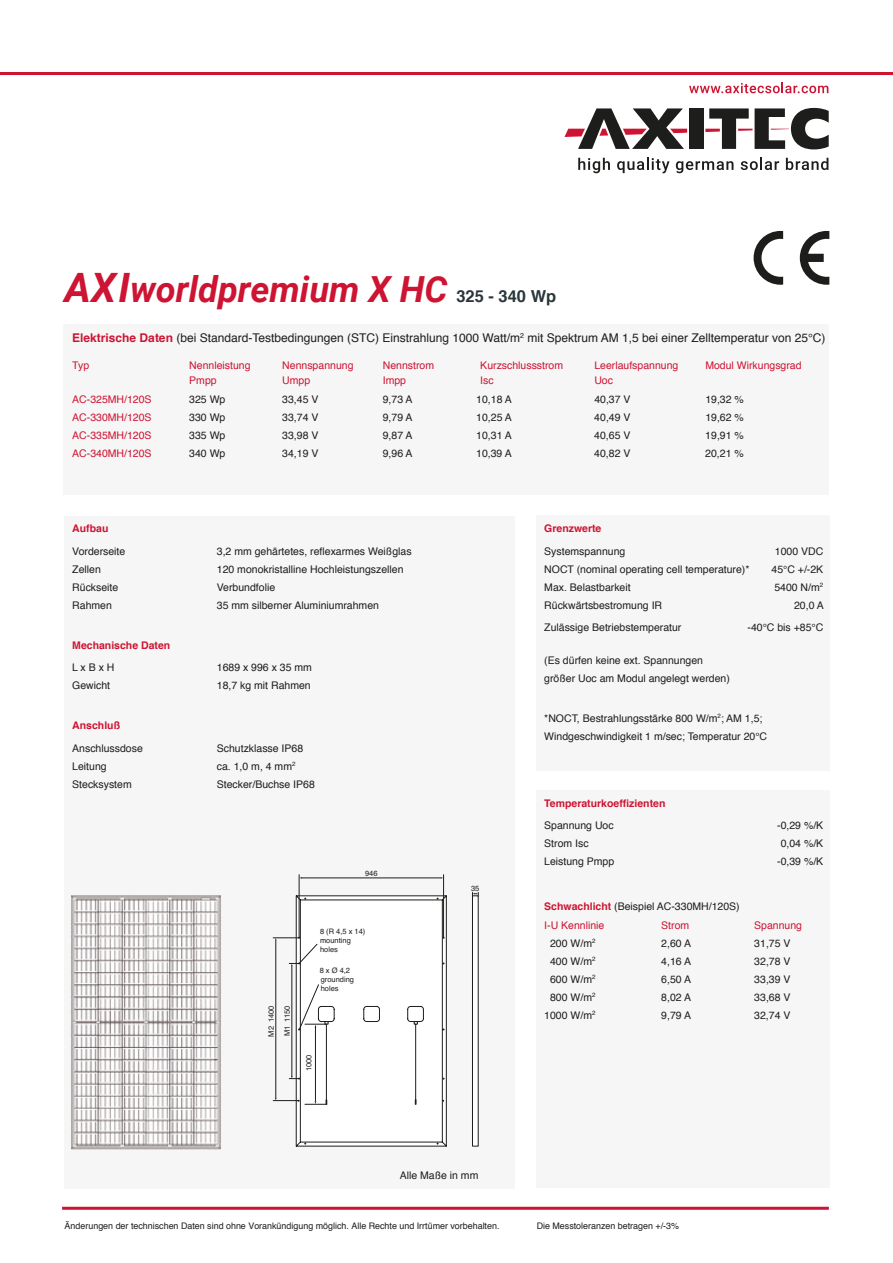
<style>
.page{position:relative;width:893px;height:1263px;background:#fff}
.page>*{position:absolute;margin:0;border:0;box-sizing:border-box;transform-origin:0 0}
.t1{font:italic 700 36px "Roboto";color:#cd1432}
.t2{font:12px "Helvetica";color:#1d1d1b}
.t3{font:10.5px/18px "Helvetica";color:#1d1d1b}
.t4{font:10.5px "Helvetica";color:#cd1432}
.t5{font:700 10.5px "Helvetica";color:#cd1432}
.t6{font:9px "Helvetica";color:#1d1d1b}
.t7{font:7.5px/9px "Helvetica";color:#1d1d1b}
.s1{font-size:40.5px}
.s2{font-family:"Helvetica";font-style:normal;font-size:16.5px;color:#2a363b}
.s3{font-weight:700;color:#cd1432}
.s4{color:#cd1432}
</style>
<div class="page">
<div style="left:64px;top:516px;width:450px;height:672px;background:#f6f6f6"></div>
<div style="left:64px;top:324px;width:765px;height:171px;background:#f6f6f6"></div>
<div style="left:536px;top:790px;width:293px;height:398px;background:#f6f6f6"></div>
<div style="left:536px;top:516px;width:293px;height:255px;background:#f6f6f6"></div>
<hr style="left:62px;top:1207px;width:767px;height:3px;background:#cd1432">
<svg style="left:472px;top:896px;width:6px;height:250px"></svg>
<svg style="left:472px;top:892px;width:7px;height:4px"></svg>
<hr style="left:302px;top:878px;width:139px;height:1px;background:#1d1d1b">
<hr style="left:443px;top:875px;width:1px;height:63px;background:#1d1d1b">
<hr style="left:299px;top:875px;width:1px;height:63px;background:#1d1d1b">
<svg style="left:273px;top:895px;width:174px;height:251px"></svg>
<svg style="left:754px;top:231px;width:29px;height:54px"></svg>
<svg style="left:800px;top:231px;width:29px;height:54px"></svg>
<div style="left:689px;top:108px;width:14px;height:41px;background:#1d1d1b"></div>
<svg style="left:564px;top:108px;width:123px;height:41px"></svg>
<svg style="left:705px;top:108px;width:124px;height:41px"></svg>
<svg style="left:578px;top:158px;width:32px;height:15px"></svg>
<svg style="left:617px;top:158px;width:52px;height:15px"></svg>
<svg style="left:676px;top:161px;width:57px;height:12px"></svg>
<svg style="left:741px;top:158px;width:38px;height:12px"></svg>
<svg style="left:786px;top:158px;width:42px;height:12px"></svg>
<svg style="left:689px;top:83px;width:139px;height:10px"></svg>
<hr style="left:0;top:72px;width:893px;height:3px;background:#cd1432">
<img style="left:71px;top:895px;width:150px;height:254px">
<h1 class="t1" style="left:65px;top:264px;width:493px"><span class="s1">AXI</span>worldpremium X HC <span class="s2">325 - 340 Wp</span></h1>
<p class="t2" style="left:72px;top:329px;width:755px"><span class="s3">Elektrische Daten</span> (bei Standard-Testbedingungen (STC) Einstrahlung 1000 Watt/m<sup>2</sup> mit Spektrum AM 1,5 bei einer Zelltemperatur von 25°C)</p>
<p class="t4" style="left:72px;top:358px;width:18px">Typ</p>
<p class="t4" style="left:189px;top:358px;width:63px">Nennleistung</p>
<p class="t4" style="left:282px;top:358px;width:73px">Nennspannung</p>
<p class="t4" style="left:383px;top:358px;width:53px">Nennstrom</p>
<p class="t4" style="left:480px;top:358px;width:84px">Kurzschlussstrom</p>
<p class="t4" style="left:594px;top:358px;width:86px">Leerlaufspannung</p>
<p class="t4" style="left:705px;top:358px;width:98px">Modul Wirkungsgrad</p>
<p class="t4" style="left:189px;top:373px;width:29px">Pmpp</p>
<p class="t4" style="left:282px;top:373px;width:30px">Umpp</p>
<p class="t4" style="left:383px;top:373px;width:25px">Impp</p>
<p class="t4" style="left:480px;top:373px;width:15px">Isc</p>
<p class="t4" style="left:594px;top:373px;width:20px">Uoc</p>
<p class="t4" style="left:72px;top:392px;width:81px">AC-325MH/120S</p>
<p class="t3" style="left:189px;top:391px;width:38px">325 Wp</p>
<p class="t3" style="left:282px;top:391px;width:38px">33,45 V</p>
<p class="t3" style="left:383px;top:391px;width:31px">9,73 A</p>
<p class="t3" style="left:476px;top:391px;width:37px">10,18 A</p>
<p class="t3" style="left:594px;top:391px;width:38px">40,37 V</p>
<p class="t3" style="left:705px;top:391px;width:40px">19,32 %</p>
<p class="t4" style="left:72px;top:410px;width:81px">AC-330MH/120S</p>
<p class="t3" style="left:189px;top:409px;width:38px">330 Wp</p>
<p class="t3" style="left:282px;top:409px;width:38px">33,74 V</p>
<p class="t3" style="left:383px;top:409px;width:31px">9,79 A</p>
<p class="t3" style="left:476px;top:409px;width:37px">10,25 A</p>
<p class="t3" style="left:594px;top:409px;width:38px">40,49 V</p>
<p class="t3" style="left:705px;top:409px;width:40px">19,62 %</p>
<p class="t4" style="left:72px;top:428px;width:81px">AC-335MH/120S</p>
<p class="t3" style="left:189px;top:427px;width:38px">335 Wp</p>
<p class="t3" style="left:282px;top:427px;width:38px">33,98 V</p>
<p class="t3" style="left:383px;top:427px;width:31px">9,87 A</p>
<p class="t3" style="left:476px;top:427px;width:37px">10,31 A</p>
<p class="t3" style="left:594px;top:427px;width:38px">40,65 V</p>
<p class="t3" style="left:705px;top:427px;width:40px">19,91 %</p>
<p class="t4" style="left:72px;top:446px;width:81px">AC-340MH/120S</p>
<p class="t3" style="left:189px;top:445px;width:38px">340 Wp</p>
<p class="t3" style="left:282px;top:445px;width:38px">34,19 V</p>
<p class="t3" style="left:383px;top:445px;width:31px">9,96 A</p>
<p class="t3" style="left:476px;top:445px;width:37px">10,39 A</p>
<p class="t3" style="left:594px;top:445px;width:38px">40,82 V</p>
<p class="t3" style="left:705px;top:445px;width:40px">20,21 %</p>
<p class="t5" style="left:72px;top:520px;width:38px">Aufbau</p>
<p class="t3" style="left:72px;top:542px;width:55px">Vorderseite</p>
<p class="t3" style="left:217px;top:542px;width:196px">3,2 mm gehärtetes, reflexarmes Weißglas</p>
<p class="t3" style="left:72px;top:560px;width:30px">Zellen</p>
<p class="t3" style="left:217px;top:560px;width:188px">120 monokristalline Hochleistungszellen</p>
<p class="t3" style="left:72px;top:578px;width:48px">Rückseite</p>
<p class="t3" style="left:217px;top:578px;width:60px">Verbundfolie</p>
<p class="t3" style="left:72px;top:596px;width:41px">Rahmen</p>
<p class="t3" style="left:217px;top:596px;width:164px">35 mm silberner Aluminiumrahmen</p>
<p class="t5" style="left:72px;top:637px;width:100px">Mechanische Daten</p>
<p class="t3" style="left:72px;top:659px;width:44px">L x B x H</p>
<p class="t3" style="left:217px;top:659px;width:97px">1689 x 996 x 35 mm</p>
<p class="t3" style="left:72px;top:677px;width:39px">Gewicht</p>
<p class="t3" style="left:217px;top:677px;width:95px">18,7 kg mit Rahmen</p>
<p class="t5" style="left:72px;top:717px;width:49px">Anschluß</p>
<p class="t3" style="left:72px;top:739px;width:72px">Anschlussdose</p>
<p class="t3" style="left:217px;top:739px;width:88px">Schutzklasse IP68</p>
<p class="t3" style="left:72px;top:757px;width:36px">Leitung</p>
<p class="t3" style="left:217px;top:757px;width:80px">ca. 1,0 m, 4 mm<sup>2</sup></p>
<p class="t3" style="left:72px;top:775px;width:61px">Stecksystem</p>
<p class="t3" style="left:217px;top:775px;width:100px">Stecker/Buchse IP68</p>
<p class="t7" style="left:365px;top:869px;width:14px">946</p>
<p class="t7" style="left:267px;top:1037px;width:33px;rotate:-90deg">M2 1400</p>
<p class="t7" style="left:283px;top:1036px;width:32px;rotate:-90deg">M1 1150</p>
<p class="t7" style="left:320px;top:927px;width:47px">8 (R 4,5 x 14) mounting holes</p>
<p class="t7" style="left:320px;top:966px;width:36px">8 x Ø 4,2 grounding holes</p>
<p class="t7" style="left:304px;top:1071px;width:18px;rotate:-90deg">1000</p>
<p class="t7" style="left:471px;top:884px;width:10px">35</p>
<p class="t3" style="left:400px;top:1166px;width:80px">Alle Maße in mm</p>
<p class="t5" style="left:544px;top:520px;width:59px">Grenzwerte</p>
<p class="t3" style="left:544px;top:542px;width:83px">Systemspannung</p>
<p class="t3" style="left:775px;top:542px;width:50px">1000 VDC</p>
<p class="t3" style="left:544px;top:560px;width:207px">NOCT (nominal operating cell temperature)*</p>
<p class="t3" style="left:771px;top:560px;width:53px">45°C +/-2K</p>
<p class="t3" style="left:544px;top:578px;width:88px">Max. Belastbarkeit</p>
<p class="t3" style="left:774px;top:578px;width:50px">5400 N/m<sup>2</sup></p>
<p class="t3" style="left:544px;top:596px;width:119px">Rückwärtsbestromung IR</p>
<p class="t3" style="left:794px;top:596px;width:31px">20,0 A</p>
<p class="t3" style="left:544px;top:618px;width:139px">Zulässige Betriebstemperatur</p>
<p class="t3" style="left:747px;top:618px;width:77px">-40°C bis +85°C</p>
<p class="t3" style="left:544px;top:651px;width:187px">(Es dürfen keine ext. Spannungen größer Uoc am Modul angelegt werden)</p>
<p class="t3" style="left:544px;top:709px;width:224px">*NOCT, Bestrahlungsstärke 800 W/m<sup>2</sup>; AM 1,5;<br>Windgeschwindigkeit 1 m/sec; Temperatur 20°C</p>
<p class="t5" style="left:544px;top:795px;width:123px">Temperaturkoeffizienten</p>
<p class="t3" style="left:544px;top:817px;width:71px">Spannung Uoc</p>
<p class="t3" style="left:777px;top:817px;width:48px">-0,29 %/K</p>
<p class="t3" style="left:544px;top:835px;width:46px">Strom Isc</p>
<p class="t3" style="left:781px;top:835px;width:44px">0,04 %/K</p>
<p class="t3" style="left:544px;top:853px;width:72px">Leistung Pmpp</p>
<p class="t3" style="left:777px;top:853px;width:48px">-0,39 %/K</p>
<p class="t3" style="left:544px;top:897px;width:197px;line-height:19.2px"><span class="s3">Schwachlicht</span> (Beispiel AC-330MH/120S)<br><span class="s4">I-U Kennlinie</span></p>
<p class="t4" style="left:661px;top:917px;width:30px">Strom</p>
<p class="t4" style="left:754px;top:917px;width:49px">Spannung</p>
<p class="t3" style="left:550px;top:934px;width:47px">200 W/m<sup>2</sup></p>
<p class="t3" style="left:661px;top:934px;width:31px">2,60 A</p>
<p class="t3" style="left:754px;top:934px;width:38px">31,75 V</p>
<p class="t3" style="left:550px;top:952px;width:47px">400 W/m<sup>2</sup></p>
<p class="t3" style="left:661px;top:952px;width:31px">4,16 A</p>
<p class="t3" style="left:754px;top:952px;width:38px">32,78 V</p>
<p class="t3" style="left:550px;top:970px;width:47px">600 W/m<sup>2</sup></p>
<p class="t3" style="left:661px;top:970px;width:31px">6,50 A</p>
<p class="t3" style="left:754px;top:970px;width:38px">33,39 V</p>
<p class="t3" style="left:550px;top:988px;width:47px">800 W/m<sup>2</sup></p>
<p class="t3" style="left:661px;top:988px;width:31px">8,02 A</p>
<p class="t3" style="left:754px;top:988px;width:38px">33,68 V</p>
<p class="t3" style="left:544px;top:1006px;width:53px">1000 W/m<sup>2</sup></p>
<p class="t3" style="left:661px;top:1006px;width:31px">9,79 A</p>
<p class="t3" style="left:754px;top:1006px;width:38px">32,74 V</p>
<p class="t6" style="left:65px;top:1218px;width:436px">Änderungen der technischen Daten sind ohne Vorankündigung möglich. Alle Rechte und Irrtümer vorbehalten.</p>
<p class="t6" style="left:537px;top:1219px;width:144px">Die Messtoleranzen betragen +/-3%</p>
</div>
